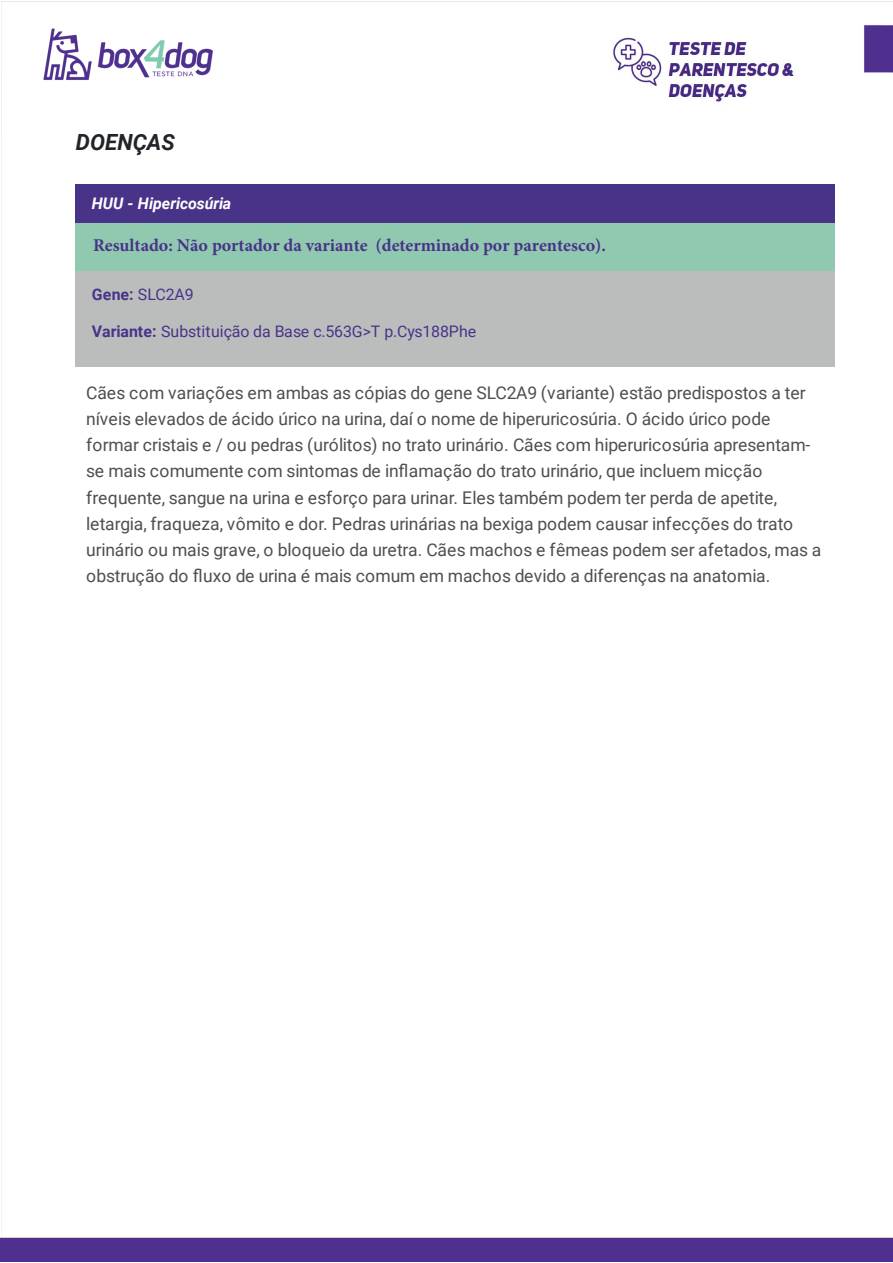
<style>
.page{position:relative;width:893px;height:1263px;background:#fff}
.page>*{position:absolute;margin:0;border:0;box-sizing:border-box;transform-origin:0 0}
.t1{font:italic 700 22.2px "Roboto";color:#212529}
.t2{font:700 18px "Minion Pro";color:#493389}
.t3{font:17.55px/26.2px "Roboto";letter-spacing:-.005em;color:#4d4f50}
.t4{font:15.9px "Roboto";letter-spacing:-.01em;color:#493389}
.t5{font:italic 700 15.9px "Roboto";letter-spacing:-.005em;color:#fff}
.s1{font-weight:700}
</style>
<div class="page">
<img style="left:0;top:1px;width:892px;height:1261px">
<div style="left:76px;top:184px;width:758px;height:40px;background:#493389"></div>
<div style="left:76px;top:224px;width:758px;height:47px;background:#91c9b0"></div>
<div style="left:76px;top:271px;width:758px;height:96px;background:#bbbdbd"></div>
<img style="left:560px;top:16px;width:287px;height:117px">
<p class="t1" style="left:76px;top:130px;width:101px">DOENÇAS</p>
<p class="t5" style="left:92px;top:194px;width:141px">HUU - Hipericosúria</p>
<p class="t2" style="left:93px;top:233px;width:514px">Resultado: Não portador da variante (determinado por parentesco).</p>
<p class="t4" style="left:92px;top:285px;width:103px"><span class="s1">Gene:</span> SLC2A9</p>
<p class="t4" style="left:92px;top:322px;width:386px"><span class="s1">Variante:</span> Substituição da Base c.563G&gt;T p.Cys188Phe</p>
<p class="t3" style="left:86px;top:379px;width:736px">Cães com variações em ambas as cópias do gene SLC2A9 (variante) estão predispostos a ter níveis elevados de ácido úrico na urina, daí o nome de hiperuricosúria. O ácido úrico pode formar cristais e / ou pedras (urólitos) no trato urinário. Cães com hiperuricosúria apresentam&shy;se mais comumente com sintomas de inflamação do trato urinário, que incluem micção frequente, sangue na urina e esforço para urinar. Eles também podem ter perda de apetite, letargia, fraqueza, vômito e dor. Pedras urinárias na bexiga podem causar infecções do trato urinário ou mais grave, o bloqueio da uretra. Cães machos e fêmeas podem ser afetados, mas a obstrução do fluxo de urina é mais comum em machos devido a diferenças na anatomia.</p>
</div>
